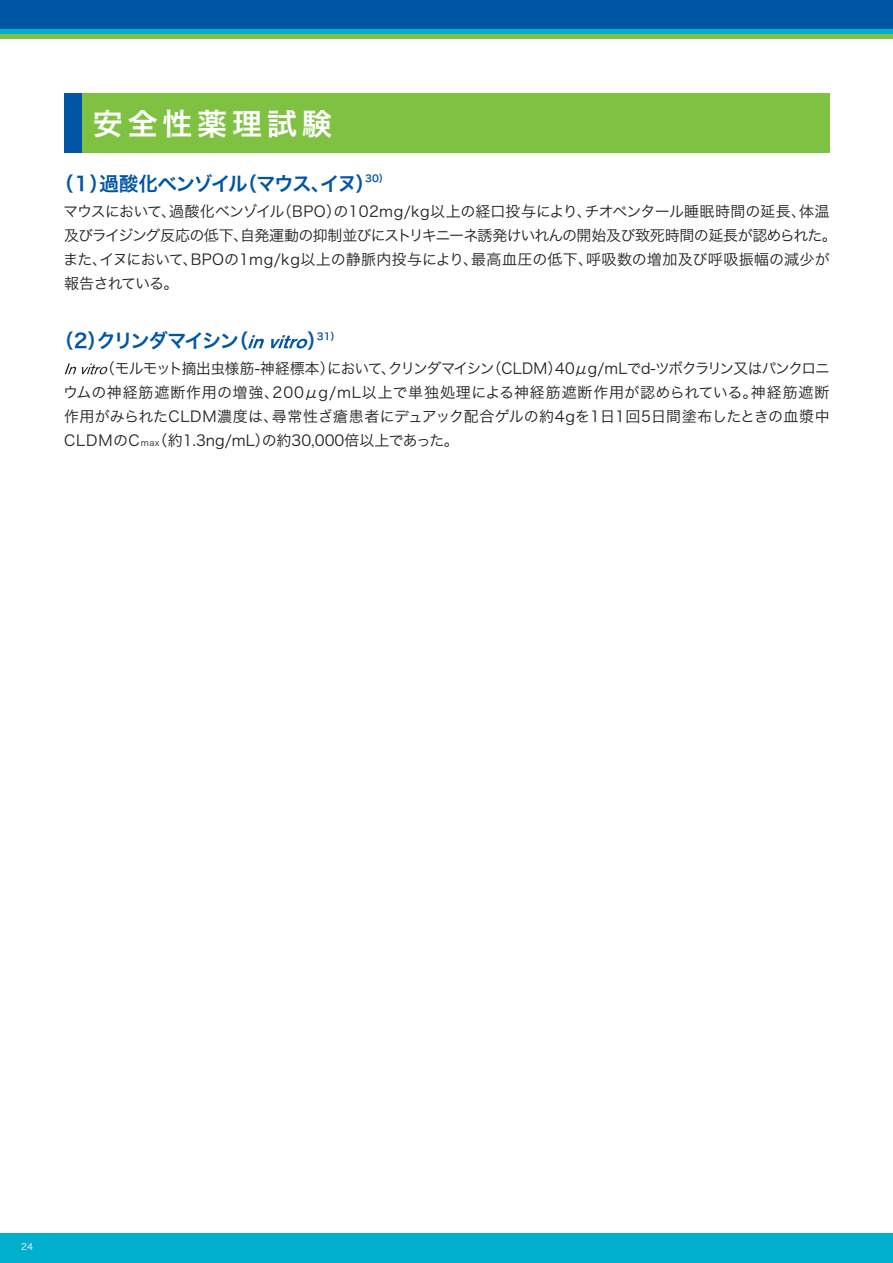
<style>
.page{position:relative;width:893px;height:1263px;background:#fff}
.page>*{position:absolute;margin:0;border:0;box-sizing:border-box;transform-origin:0 0}
.t1{font:30px "Hiragino Sans Pr 6 N W6";letter-spacing:.16em;color:#fff}
.t2{font:19.5px "Hiragino Sans Pr 6 N W6";letter-spacing:-.085em;color:#0155a5}
.t3{font:19.5px "Hiragino Sans Pr 6 N W6";letter-spacing:-.055em;color:#0155a5}
.t4{font:19.5px "Hiragino Sans Pr 6 N W6";letter-spacing:-.105em;color:#0155a5}
.t5{font:15px/24px "Hiragino Sans Pr 6 N W3";letter-spacing:-.005em;color:#231f20}
.t6{font:15px/24px "Hiragino Sans Pr 6 N W3";letter-spacing:-.05em;color:#231f20}
.t7{font:15px/24px "Hiragino Sans Pr 6 N W3";letter-spacing:.015em;color:#231f20}
.t8{font:15px "Hiragino Sans Pr 6 N W3";letter-spacing:.035em;color:#231f20}
.t9{font:15px "Hiragino Sans Pr 6 N W3";letter-spacing:-.06em;color:#231f20}
.t10{font:15px "Hiragino Sans Pr 6 N W3";letter-spacing:.03em;color:#231f20}
.t11{font:15px "Hiragino Sans Pr 6 N W3";letter-spacing:.025em;color:#231f20}
.t12{font:15px "Hiragino Sans Pr 6 N W3";letter-spacing:-.025em;color:#231f20}
.t13{font:15px "Hiragino Sans Pr 6 N W3";letter-spacing:-.095em;color:#231f20}
.t14{font:15px/24px "Hiragino Sans Pr 6 N W3";letter-spacing:-.065em;color:#231f20}
.t15{font:9.6px "Hiragino Sans Pr 6 N W6";color:#0155a5}
.t16{font:9px "Hiragino Sans Pr 6 N W3";color:#fff}
.s1{font-size:8.7px}
</style>
<div class="page">
<div style="left:0;top:1233px;width:893px;height:30px;background:#00aecd"></div>
<div style="left:0;top:0;width:893px;height:30px;background:#0155a5"></div>
<hr style="left:0;top:30px;width:893px;height:4px;background:#00aecd">
<hr style="left:0;top:34px;width:893px;height:4px;background:#7fc241">
<div style="left:64px;top:94px;width:765px;height:59px;background:#7fc241"></div>
<div style="left:64px;top:94px;width:17px;height:59px;background:#0155a5"></div>
<svg style="left:65px;top:363px;width:43px;height:11px"></svg>
<svg style="left:248px;top:335px;width:16px;height:13px"></svg>
<svg style="left:271px;top:335px;width:37px;height:13px"></svg>
<h1 class="t1" style="left:93px;top:96px;width:240px">安全性薬理試験</h1>
<h2 class="t3" style="left:99px;top:166px;width:150px">過酸化ベンゾイル</h2>
<h2 class="t2" style="left:54px;top:166px;width:56px">（1）</h2>
<h2 class="t2" style="left:238px;top:166px;width:139px">（マウスイヌ(</h2>
<p class="t15" style="left:365px;top:170px;width:25px">30(</p>
<h2 class="t2" style="left:311px;top:166px;width:21px">、</h2>
<p class="t9" style="left:169px;top:198px;width:117px">過酸化ベンゾイル</p>
<p class="t5" style="left:277px;top:198px;width:531px">（BPO の） 102mg/kg以上の経口投与によりチオペンタール睡眠時間の延長、</p>
<p class="t5" style="left:799px;top:198px;width:32px">体温</p>
<p class="t6" style="left:63px;top:198px;width:775px">マウスにおいて、<br>及びライジング反応の低下自発運動の抑制並びにストリキニーネ誘発けいれんの開始及び致死時間の延長が認められた。</p>
<p class="t5" style="left:577px;top:198px;width:16px">、</p>
<p class="t5" style="left:234px;top:222px;width:16px">、</p>
<p class="t11" style="left:191px;top:246px;width:289px">BPOの1mg/kg以上の静脈内投与により、</p>
<p class="t10" style="left:471px;top:246px;width:124px">最高血圧の低下、</p>
<p class="t10" style="left:586px;top:246px;width:245px">呼吸数の増加及び呼吸振幅の減少が</p>
<p class="t14" style="left:63px;top:246px;width:117px">また、<br>報告されている。</p>
<p class="t5" style="left:100px;top:246px;width:100px">イヌにおいて、</p>
<h2 class="t4" style="left:97px;top:323px;width:144px">クリンダマイシン</h2>
<h2 class="t2" style="left:54px;top:323px;width:54px">（2）</h2>
<h2 class="t2" style="left:229px;top:323px;width:21px">)</h2>
<h2 class="t2" style="left:307px;top:323px;width:21px">(</h2>
<p class="t15" style="left:317px;top:327px;width:25px">31(</p>
<p class="t9" style="left:555px;top:355px;width:276px">40μg/mLでd-ツボクラリン又はパンクロニ</p>
<p class="t13" style="left:327px;top:355px;width:169px">においてクリンダマイシン</p>
<p class="t5" style="left:381px;top:355px;width:16px">、</p>
<p class="t12" style="left:100px;top:355px;width:236px">（モルモット摘出虫様筋-神経標本）</p>
<p class="t5" style="left:487px;top:355px;width:77px">（CLDM）</p>
<p class="t7" style="left:272px;top:379px;width:559px;text-indent:-209px">ウムの神経筋遮断作用の増強、<br>尋常性ざ瘡患者にデュアック配合ゲルの約4gを1日1回5日間塗布したときの血漿中</p>
<p class="t8" style="left:273px;top:379px;width:486px">200μg/mL以上で単独処理による神経筋遮断作用が認められている。</p>
<p class="t5" style="left:751px;top:379px;width:80px">神経筋遮断</p>
<p class="t5" style="left:262px;top:403px;width:198px;text-indent:-198px">作用がみられたCLDM濃度は、<br>の約30,000倍以上であった。</p>
<p class="t5" style="left:153px;top:427px;width:119px">（約1.3ng/mL）</p>
<p class="t5" style="left:64px;top:427px;width:97px">CLDMのC<span class="s1">max</span></p>
<p class="t16" style="left:21px;top:1239px;width:13px">24</p>
</div>
